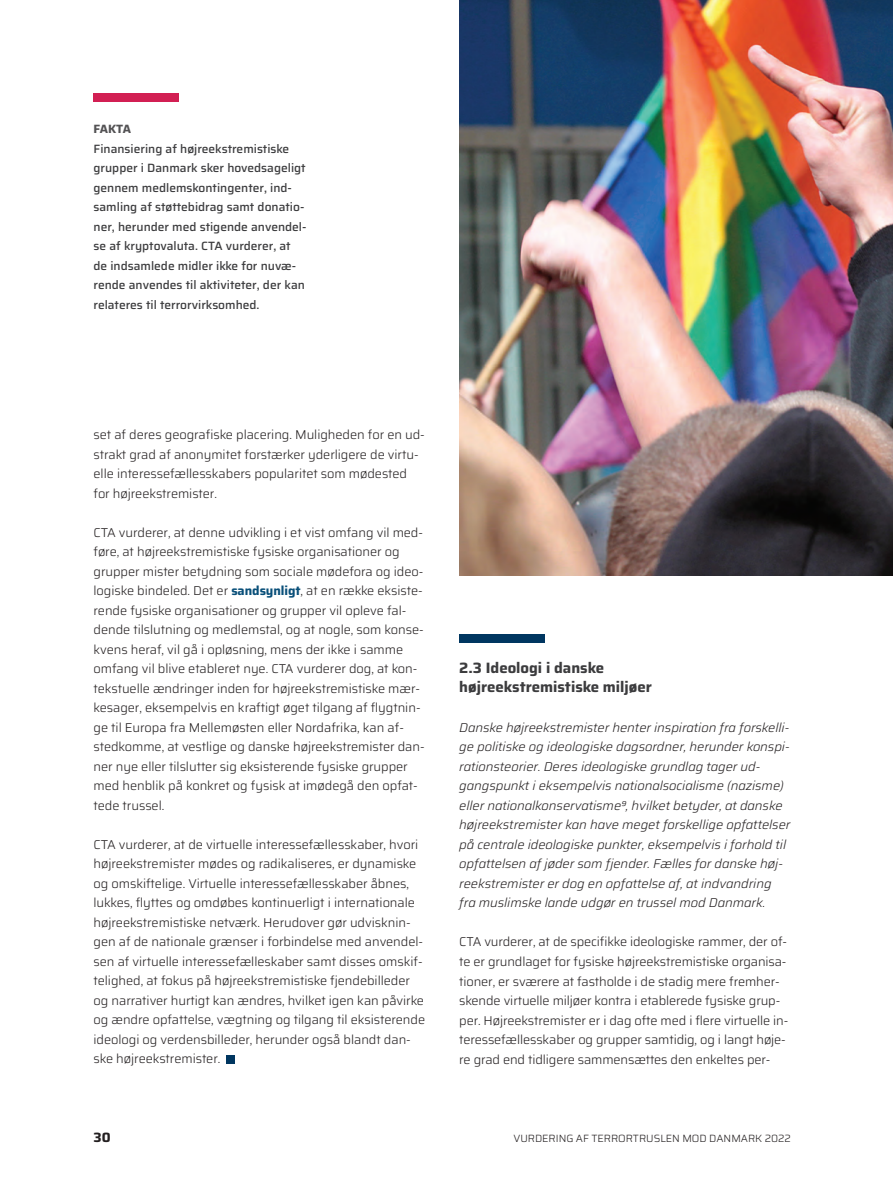
<style>
.page{position:relative;width:893px;height:1191px;background:#fff}
.page>*{position:absolute;margin:0;border:0;box-sizing:border-box;transform-origin:0 0}
.Mellemrubrik{font:700 15px/19.5px "Saira";color:#3c3c3e}
.t1{font:700 13.5px "Saira";color:#231f20}
.Lille_Underrubrik{font:300 12.75px/19.5px "Saira";letter-spacing:-.005em;color:#231f20}
.Lille_Underrubrik-2{font:italic 300 12.75px/19.5px "Saira";letter-spacing:-.005em;color:#231f20}
.Brød{font:300 12.75px/19.5px "Saira";letter-spacing:-.01em;color:#231f20}
.Fakta___Brød{font:500 12px/19.5px "Saira";color:#3c3c3e}
.Fakta___Rubrik{font:700 12px "Saira";letter-spacing:-.025em;color:#535254}
.t2{font:300 10.5px "Saira";color:#231f20}
.s1{font-weight:700;color:#094f79}
</style>
<div class="page">
<div style="left:227px;top:1055px;width:8px;height:8px;background:#003660"></div>
<div style="left:94px;top:94px;width:85px;height:8px;background:#d21f53"></div>
<div style="left:459px;top:634px;width:85px;height:9px;background:#003660"></div>
<img style="left:459px;top:0;width:434px;height:576px">
<p class="Fakta___Rubrik" style="left:94px;top:119px;width:39px">FAKTA</p>
<p class="Fakta___Brød" style="left:94px;top:138px;width:214px">Finansiering af højreekstremistiske grupper i Danmark sker hovedsageligt gennem medlemskontingenter, ind&shy;samling af støttebidrag samt donatio&shy;ner, herunder med stigende anvendel&shy;se af kryptovaluta. CTA vurderer, at de indsamlede midler ikke for nuvæ&shy;rende anvendes til aktiviteter, der kan relateres til terrorvirksomhed.</p>
<p class="Lille_Underrubrik" style="left:94px;top:425px;width:333px">set af deres geografiske placering. Muligheden for en ud&shy;strakt grad af anonymitet forstærker yderligere de virtu&shy;elle interessefællesskabers popularitet som mødested for højreekstremister.</p>
<p class="Lille_Underrubrik" style="left:94px;top:522px;width:333px">CTA vurderer, at denne udvikling i et vist omfang vil med&shy;føre, at højreekstremistiske fysiske organisationer og grupper mister betydning som sociale mødefora og ideo&shy;logiske bindeled. Det er <span class="s1">sandsynligt</span>, at en række eksiste&shy;rende fysiske organisationer og grupper vil opleve fal&shy;dende tilslutning og medlemstal, og at nogle, som konse&shy;kvens heraf, vil gå i opløsning, mens der ikke i samme omfang vil blive etableret nye. CTA vurderer dog, at kon&shy;tekstuelle ændringer inden for højreekstremistiske mær&shy;kesager, eksempelvis en kraftigt øget tilgang af flygtnin&shy;ge til Europa fra Mellemøsten eller Nordafrika, kan af&shy;stedkomme, at vestlige og danske højreekstremister dan&shy;ner nye eller tilslutter sig eksisterende fysiske grupper med henblik på konkret og fysisk at imødegå den opfat&shy;tede trussel.</p>
<p class="Lille_Underrubrik" style="left:94px;top:834px;width:333px">CTA vurderer, at de virtuelle interessefællesskaber, hvori højreekstremister mødes og radikaliseres, er dynamiske og omskiftelige. Virtuelle interessefællesskaber åbnes, lukkes, flyttes og omdøbes kontinuerligt i internationale højreekstremistiske netværk. Herudover gør udvisknin&shy;gen af de nationale grænser i forbindelse med anvendel&shy;sen af virtuelle interessefælleskaber samt disses omskif&shy;telighed, at fokus på højreekstremistiske fjendebilleder og narrativer hurtigt kan ændres, hvilket igen kan påvirke og ændre opfattelse, vægtning og tilgang til eksisterende ideologi og verdensbilleder, herunder også blandt dan&shy;ske højreekstremister.</p>
<p class="Mellemrubrik" style="left:459px;top:657px;width:194px">2.3 Ideologi i danske højreekstremistiske miljøer</p>
<p class="Lille_Underrubrik-2" style="left:459px;top:717px;width:333px">Danske højreekstremister henter inspiration fra forskelli&shy;ge politiske og ideologiske dagsordner, herunder konspi&shy;rationsteorier. Deres ideologiske grundlag tager ud&shy;gangspunkt i eksempelvis nationalsocialisme (nazisme) eller nationalkonservatisme9, hvilket betyder, at danske højreekstremister kan have meget forskellige opfattelser på centrale ideologiske punkter, eksempelvis i forhold til opfattelsen af jøder som fjender. Fælles for danske høj&shy;reekstremister er dog en opfattelse af, at indvandring fra muslimske lande udgør en trussel mod Danmark.</p>
<p class="Brød" style="left:459px;top:931px;width:331px">CTA vurderer, at de specifikke ideologiske rammer, der of&shy;te er grundlaget for fysiske højreekstremistiske organisa&shy;tioner, er sværere at fastholde i de stadig mere fremher&shy;skende virtuelle miljøer kontra i etablerede fysiske grup&shy;per. Højreekstremister er i dag ofte med i flere virtuelle in&shy;teressefællesskaber og grupper samtidig, og i langt høje&shy;re grad end tidligere sammensættes den enkeltes per-</p>
<p class="t1" style="left:94px;top:1126px;width:19px">30</p>
<p class="t2" style="left:513px;top:1129px;width:279px">VURDERING AF TERRORTRUSLEN MOD DANMARK 2022</p>
</div>
